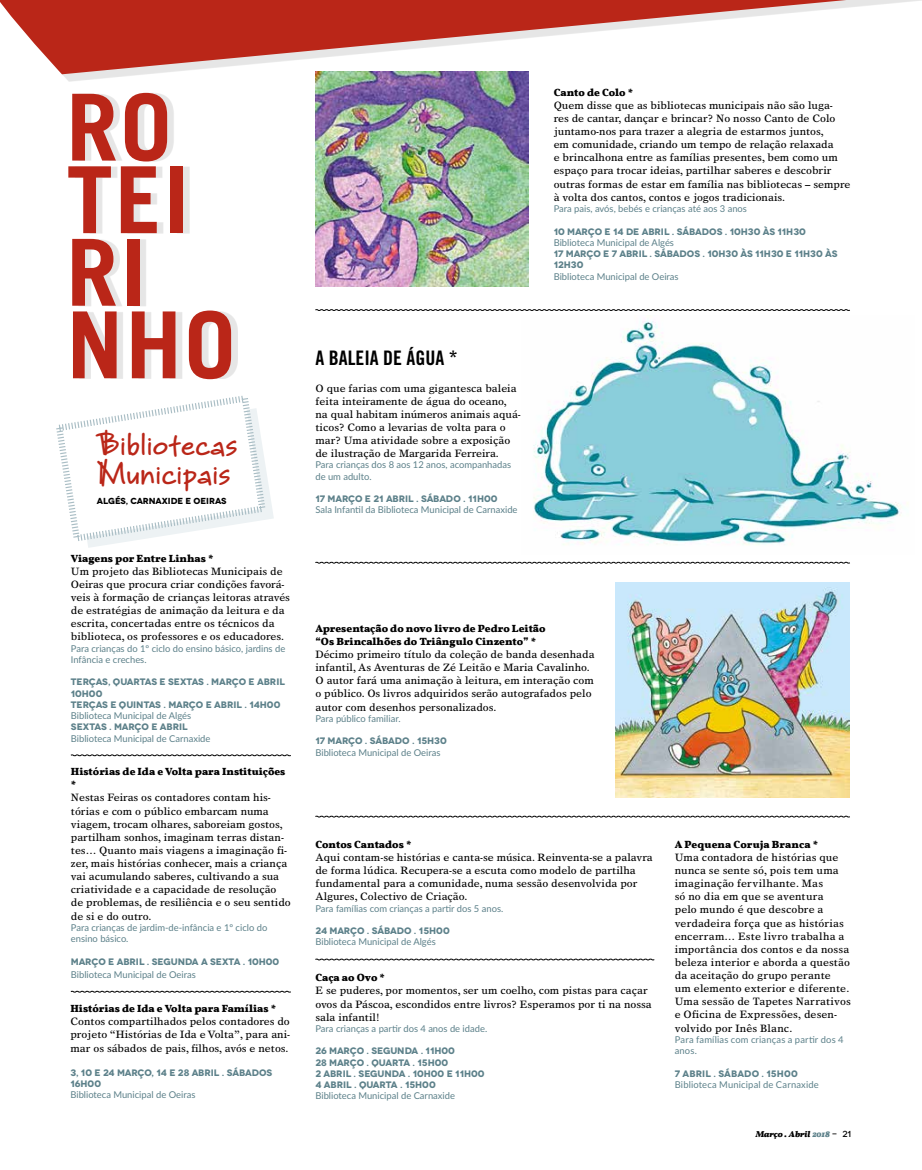
<style>
.page{position:relative;width:922px;height:1170px;background:#fff}
.page>*{position:absolute;margin:0;border:0;box-sizing:border-box;transform-origin:0 0}
.t1{font:700 92.5px/72.5px "Trade Gothic LT";letter-spacing:.025em;color:#ba2618}
.t2{font:700 32.5px/28.8px "Bruno JB Std";color:#ba2618}
.t3{font:20px "Trade Gothic LT Bold Cond Twenty";color:#000}
.t4{font:10.62px/13.1px "Times Europa LT Std";color:#000}
.t5{font:700 10.62px/13.1px "Vollkorn";color:#000}
.t6{font:9.38px/11.2px "Lato";color:#5d818a}
.t7{font:700 9.38px/11.2px "Novecentowide";color:#5d818a}
.t8{font:9.38px/11.2px "Lato";letter-spacing:.02em;color:#5d818a}
.t9{font:700 8.75px "Novecentowide";letter-spacing:-.01em;color:#000}
.t10{font:italic 700 8.75px "Vollkorn";color:#000}
.s1{color:#5d818a}
.s2{font-family:"Novecentowide";font-weight:500;font-style:normal}
</style>
<div class="page">
<img style="left:533px;top:320px;width:375px;height:225px">
<div style="left:0;top:0;width:921px;height:81px;background:#000;opacity:.1"></div>
<svg style="left:0;top:0;width:921px;height:74px"></svg>
<div style="left:75px;top:93px;width:163px;height:286px;background:#000;opacity:.1"></div>
<svg style="left:56px;top:396px;width:218px;height:152px"></svg>
<svg style="left:70px;top:754px;width:221px;height:2px"></svg>
<svg style="left:70px;top:990px;width:221px;height:2px"></svg>
<img style="left:315px;top:72px;width:213px;height:215px">
<svg style="left:315px;top:309px;width:535px;height:2px"></svg>
<svg style="left:315px;top:561px;width:535px;height:2px"></svg>
<img style="left:615px;top:582px;width:234px;height:215px">
<svg style="left:315px;top:815px;width:535px;height:2px"></svg>
<svg style="left:315px;top:958px;width:339px;height:2px"></svg>
<h1 class="t1" style="left:66px;top:90px;width:171px">RO<br>TEI<br>RI<br>NHO</h1>
<h2 class="t2" style="left:97px;top:429px;width:142px">Bibliotecas<br>Municipais</h2>
<p class="t9" style="left:97px;top:495px;width:131px">ALGÉS, CARNAXIDE E OEIRAS</p>
<p class="t5" style="left:71px;top:551px;width:144px">Viagens por Entre Linhas *</p>
<p class="t4" style="left:71px;top:564px;width:220px">Um projeto das Bibliotecas Municipais de Oeiras que procura criar condições favorá&shy;veis à formação de crianças leitoras através de estratégias de animação da leitura e da escrita, concertadas entre os técnicos da biblioteca, os professores e os educadores.</p>
<p class="t6" style="left:71px;top:642px;width:216px">Para crianças do 1º ciclo do ensino básico, jardins de<br>Infância e creches.</p>
<p class="t7" style="left:71px;top:676px;width:215px">TERÇAS, QUARTAS E SEXTAS . MARÇO E ABRIL<br>10H00<br>TERÇAS E QUINTAS . MARÇO E ABRIL . 14H00</p>
<p class="t6" style="left:71px;top:709px;width:122px">Biblioteca Municipal de Algés</p>
<p class="t7" style="left:71px;top:721px;width:118px">SEXTAS . MARÇO E ABRIL</p>
<p class="t6" style="left:71px;top:732px;width:141px">Biblioteca Municipal de Carnaxide</p>
<p class="t5" style="left:71px;top:765px;width:216px">Histórias de Ida e Volta para Instituições *</p>
<p class="t4" style="left:71px;top:791px;width:221px">Nestas Feiras os contadores contam his&shy;tórias e com o público embarcam numa viagem, trocam olhares, saboreiam gostos, partilham sonhos, imaginam terras distan&shy;tes… Quanto mais viagens a imaginação fi&shy;zer, mais histórias conhecer, mais a criança vai acumulando saberes, cultivando a sua criatividade e a capacidade de resolução de problemas, de resiliência e o seu sentido de si e do outro.</p>
<p class="t6" style="left:71px;top:921px;width:198px">Para crianças de jardim-de-infância e 1º ciclo do ensino básico.</p>
<p class="t7" style="left:71px;top:955px;width:210px">MARÇO E ABRIL . SEGUNDA A SEXTA . 10H00</p>
<p class="t6" style="left:71px;top:968px;width:126px">Biblioteca Municipal de Oeiras</p>
<p class="t5" style="left:70px;top:1001px;width:207px">Histórias de Ida e Volta para Famílias *</p>
<p class="t4" style="left:70px;top:1014px;width:221px;text-align:justify">Contos compartilhados pelos contadores do projeto “Histórias de Ida e Volta”, para ani&shy;mar os sábados de pais, filhos, avós e netos.</p>
<p class="t7" style="left:70px;top:1066px;width:203px">3, 10 E 24 MARÇO, 14 E 28 ABRIL . SÁBADOS<br>16H00</p>
<p class="t6" style="left:70px;top:1088px;width:126px">Biblioteca Municipal de Oeiras</p>
<h3 class="t3" style="left:315px;top:346px;width:144px">A BALEIA DE ÁGUA *</h3>
<p class="t4" style="left:315px;top:381px;width:207px">O que farias com uma gigantesca baleia feita inteiramente de água do oceano, na qual habitam inúmeros animais aquá&shy;ticos? Como a levarias de volta para o mar? Uma atividade sobre a exposição de ilustração de Margarida Ferreira.</p>
<p class="t6" style="left:315px;top:459px;width:197px">Para crianças dos 8 aos 12 anos, acompanhadas de um adulto.</p>
<p class="t7" style="left:315px;top:493px;width:184px">17 MARÇO E 21 ABRIL . SÁBADO . 11H00</p>
<p class="t6" style="left:315px;top:504px;width:203px">Sala Infantil da Biblioteca Municipal de Carnaxide</p>
<p class="t5" style="left:553px;top:86px;width:81px">Canto de Colo *</p>
<p class="t4" style="left:553px;top:98px;width:298px">Quem disse que as bibliotecas municipais não são luga&shy;res de cantar, dançar e brincar? No nosso Canto de Colo juntamo-nos para trazer a alegria de estarmos juntos,<br>em comunidade, criando um tempo de relação relaxada<br>e brincalhona entre as famílias presentes, bem como um espaço para trocar ideias, partilhar saberes e descobrir outras formas de estar em família nas bibliotecas – sempre à volta dos cantos, contos e jogos tradicionais.</p>
<p class="t6" style="left:553px;top:202px;width:195px">Para pais, avós, bebés e crianças até aos 3 anos</p>
<p class="t7" style="left:553px;top:226px;width:253px">10 MARÇO E 14 DE ABRIL . SÁBADOS . 10H30 ÀS 11H30</p>
<p class="t6" style="left:553px;top:236px;width:122px">Biblioteca Municipal de Algés</p>
<p class="t7" style="left:553px;top:248px;width:285px">17 MARÇO E 7 ABRIL . SÁBADOS . 10H30 ÀS 11H30 E 11H30 ÀS<br>12H30</p>
<p class="t6" style="left:553px;top:270px;width:126px">Biblioteca Municipal de Oeiras</p>
<p class="t5" style="left:315px;top:621px;width:232px">Apresentação do novo livro de Pedro Leitão “Os Brincalhões do Triângulo Cinzento” *</p>
<p class="t4" style="left:315px;top:647px;width:280px">Décimo primeiro título da coleção de banda desenhada infantil, As Aventuras de Zé Leitão e Maria Cavalinho.<br>O autor fará uma animação à leitura, em interação com o público. Os livros adquiridos serão autografados pelo autor com desenhos personalizados.</p>
<p class="t6" style="left:315px;top:712px;width:87px">Para público familiar.</p>
<p class="t7" style="left:315px;top:735px;width:133px">17 MARÇO . SÁBADO . 15H30</p>
<p class="t6" style="left:315px;top:746px;width:126px">Biblioteca Municipal de Oeiras</p>
<p class="t5" style="left:315px;top:837px;width:97px">Contos Cantados *</p>
<p class="t4" style="left:315px;top:850px;width:339px">Aqui contam-se histórias e canta-se música. Reinventa-se a palavra de forma lúdica. Recupera-se a escuta como modelo de partilha fundamental para a comunidade, numa sessão desenvolvida por Algures, Colectivo de Criação.</p>
<p class="t6" style="left:315px;top:902px;width:189px">Para famílias com crianças a partir dos 5 anos.</p>
<p class="t7" style="left:315px;top:925px;width:136px">24 MARÇO . SÁBADO . 15H00</p>
<p class="t6" style="left:315px;top:935px;width:122px">Biblioteca Municipal de Algés</p>
<p class="t5" style="left:315px;top:971px;width:71px">Caça ao Ovo *</p>
<p class="t4" style="left:315px;top:983px;width:338px">E se puderes, por momentos, ser um coelho, com pistas para caçar ovos da Páscoa, escondidos entre livros? Esperamos por ti na nossa sala infantil!</p>
<p class="t6" style="left:315px;top:1022px;width:173px">Para crianças a partir dos 4 anos de idade.</p>
<p class="t7" style="left:315px;top:1045px;width:171px">26 MARÇO . SEGUNDA . 11H00<br>28 MARÇO . QUARTA . 15H00<br>2 ABRIL . SEGUNDA . 10H00 E 11H00<br>4 ABRIL . QUARTA . 15H00</p>
<p class="t6" style="left:315px;top:1089px;width:141px">Biblioteca Municipal de Carnaxide</p>
<p class="t5" style="left:674px;top:837px;width:145px">A Pequena Coruja Branca *</p>
<p class="t4" style="left:674px;top:850px;width:177px">Uma contadora de histórias que nunca se sente só, pois tem uma imaginação fervilhante. Mas<br>só no dia em que se aventura<br>pelo mundo é que descobre a verdadeira força que as histórias encerram… Este livro trabalha a importância dos contos e da nossa beleza interior e aborda a questão da aceitação do grupo perante<br>um elemento exterior e diferente.<br>Uma sessão de Tapetes Narrativos e Oficina de Expressões, desen&shy;volvido por Inês Blanc.</p>
<p class="t8" style="left:674px;top:1033px;width:170px">Para famílias com crianças a partir dos 4 anos.</p>
<p class="t7" style="left:674px;top:1067px;width:125px">7 ABRIL . SÁBADO . 15H00</p>
<p class="t6" style="left:674px;top:1078px;width:146px">Biblioteca Municipal de Carnaxide</p>
<p class="t10" style="left:755px;top:1128px;width:97px">Março . Abril <span class="s1">2018</span> <span class="s2">- 21</span></p>
</div>
